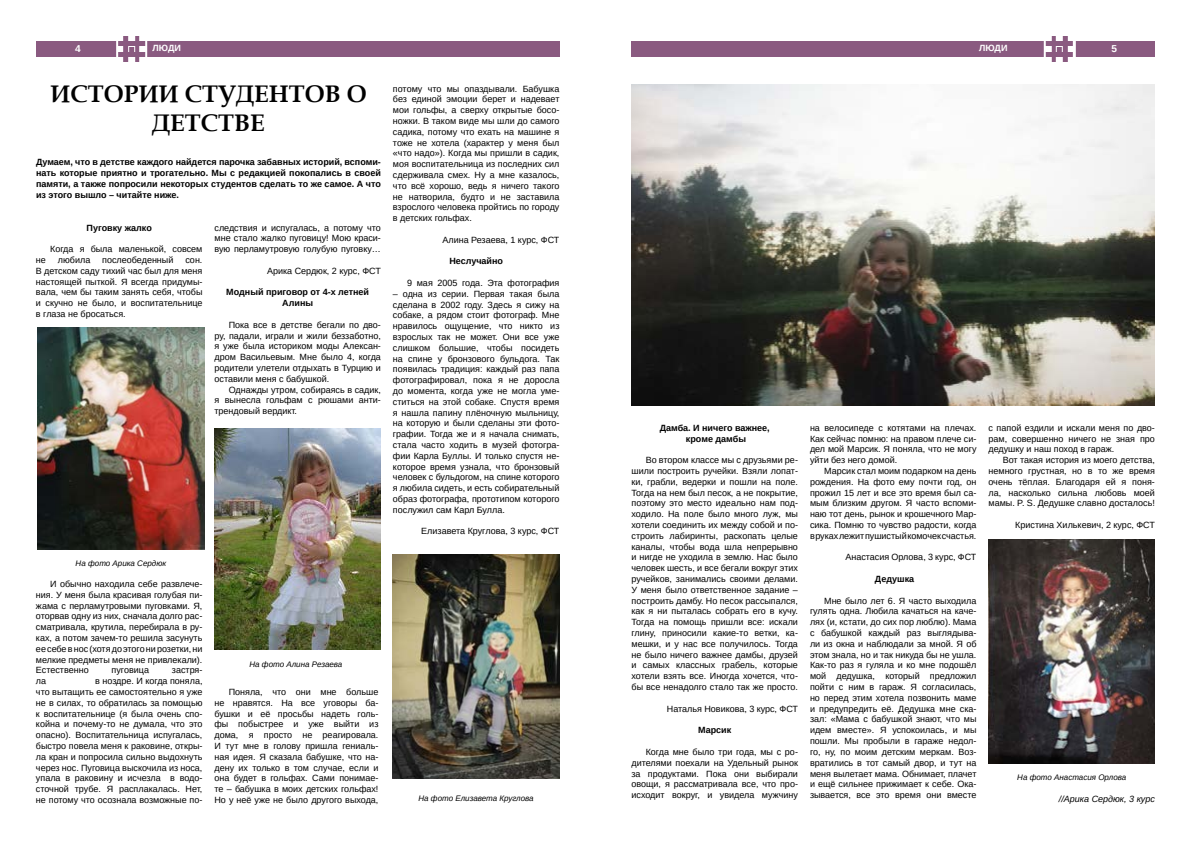
<style>
.page{position:relative;width:1191px;height:842px;background:#fff}
.page>*{position:absolute;margin:0;border:0;box-sizing:border-box;transform-origin:0 0}
.t1{font:700 24px/28.8px "Book Antiqua";color:#000;text-align:center}
.t2{font:700 10px "Arimo";color:#fff}
.t3{font:9px/10.8px "Arimo";color:#000;text-align:justify}
.t4{font:700 9px/10.8px "Arimo";color:#000;text-align:center}
.t5{font:italic 9px "Arimo";color:#000}
.t6{font:700 9px "Arimo";color:#fff}
.t7{font:italic 8px "Arimo";color:#000}
</style>
<div class="page">
<img style="left:631px;top:36px;width:523px;height:26px">
<img style="left:38px;top:327px;width:166px;height:222px">
<img style="left:214px;top:428px;width:167px;height:222px">
<img style="left:392px;top:554px;width:167px;height:224px">
<img style="left:631px;top:85px;width:523px;height:321px">
<img style="left:988px;top:539px;width:167px;height:224px">
<img style="left:36px;top:36px;width:523px;height:26px">
<p class="t2" style="left:75px;top:42px;width:7px">4</p>
<p class="t6" style="left:153px;top:42px;width:30px">ЛЮДИ</p>
<p class="t6" style="left:979px;top:42px;width:30px">ЛЮДИ</p>
<p class="t2" style="left:1111px;top:42px;width:7px">5</p>
<h1 class="t1" style="left:50px;top:80px;width:318px">ИСТОРИИ СТУДЕНТОВ О<br>ДЕТСТВЕ</h1>
<p class="t4" style="left:36px;top:157px;width:346px;text-align:justify">Думаем, что в детстве каждого найдется парочка забавных историй, вспоми&shy;нать которые приятно и трогательно. Мы с редакцией покопались в своей памяти, а также попросили некоторых студентов сделать то же самое. А что из этого вышло – читайте ниже.</p>
<p class="t4" style="left:87px;top:222px;width:67px">Пуговку жалко</p>
<p class="t3" style="left:50px;top:244px;width:154px">Когда я была маленькой, совсем</p>
<p class="t3" style="left:36px;top:254px;width:11px">не</p>
<p class="t3" style="left:58px;top:254px;width:34px">любила</p>
<p class="t3" style="left:102px;top:254px;width:73px">послеобеденный</p>
<p class="t3" style="left:36px;top:254px;width:168px;text-indent:149px">сон.<br>В детском саду тихий час был для меня настоящей пыткой. Я всегда придумы&shy;вала, чем бы таким занять себя, чтобы и скучно не было, и воспитательнице в глаза не бросаться.</p>
<p class="t3" style="left:214px;top:222px;width:168px">следствия и испугалась, а потому что мне стало жалко пуговицу! Мою краси&shy;вую перламутровую голубую пуговку…</p>
<p class="t3" style="left:267px;top:265px;width:115px">Арика Сердюк, 2 курс, ФСТ</p>
<p class="t4" style="left:226px;top:287px;width:144px">Модный приговор от 4-х летней<br>Алины</p>
<p class="t3" style="left:214px;top:319px;width:168px;text-indent:14px">Пока все в детстве бегали по дво&shy;ру, падали, играли и жили беззаботно, я уже была историком моды Алексан&shy;дром Васильевым. Мне было 4, когда родители улетели отдыхать в Турцию и оставили меня с бабушкой.</p>
<p class="t3" style="left:214px;top:384px;width:168px;text-indent:14px">Однажды утром, собираясь в садик, я вынесла гольфам с рюшами анти&shy;трендовый вердикт.</p>
<p class="t7" style="left:76px;top:558px;width:92px">На фото Арика Сердюк</p>
<p class="t3" style="left:36px;top:578px;width:168px;text-indent:14px">И обычно находила себе развлече&shy;ния. У меня была красивая голубая пи&shy;жама с перламутровыми пуговками. Я, оторвав одну из них, сначала долго рас&shy;сматривала, крутила, перебирала в ру&shy;ках, а потом зачем-то решила засунуть ее себе в нос (хотя до этого ни розетки, ни мелкие предметы меня не привлекали).<br>Естественно</p>
<p class="t3" style="left:112px;top:665px;width:39px">пуговица</p>
<p class="t3" style="left:172px;top:665px;width:32px">застря-</p>
<p class="t3" style="left:36px;top:676px;width:168px;text-indent:59px">в ноздре. И когда поняла, что вытащить ее самостоятельно я уже не в силах, то обратилась за помощью к воспитательнице (я была очень спо&shy;койна и почему-то не думала, что это опасно). Воспитательница испугалась, быстро повела меня к раковине, откры&shy;ла кран и попросила сильно выдохнуть через нос. Пуговица выскочила из носа, упала в раковину и исчезла в водо&shy;сточной трубе. Я расплакалась. Нет, не потому что осознала возможные по-</p>
<p class="t3" style="left:36px;top:676px;width:12px">ла</p>
<p class="t7" style="left:249px;top:659px;width:94px">На фото Алина Резаева</p>
<p class="t3" style="left:214px;top:686px;width:165px;text-indent:14px">Поняла, что они мне больше не нравятся. На все уговоры ба&shy;бушки и её просьбы надеть голь&shy;фы побыстрее и уже выйти из дома, я просто не реагировала.<br>И тут мне в голову пришла гениаль&shy;ная идея. Я сказала бабушке, что на&shy;дену их только в том случае, если и она будет в гольфах. Сами понимае&shy;те – бабушка в моих детских гольфах!<br>Но у неё уже не было другого выхода,</p>
<p class="t3" style="left:393px;top:83px;width:168px">потому что мы опаздывали. Бабушка без единой эмоции берет и надевает мои гольфы, а сверху открытые босо&shy;ножки. В таком виде мы шли до самого садика, потому что ехать на машине я тоже не хотела (характер у меня был «что надо»). Когда мы пришли в садик, моя воспитательница из последних сил сдерживала смех. Ну а мне казалось, что всё хорошо, ведь я ничего такого не натворила, будто и не заставила взрослого человека пройтись по городу в детских гольфах.</p>
<p class="t3" style="left:442px;top:234px;width:118px">Алина Резаева, 1 курс, ФСТ</p>
<p class="t4" style="left:449px;top:256px;width:55px">Неслучайно</p>
<p class="t3" style="left:407px;top:277px;width:154px">9 мая 2005 года. Эта фотография</p>
<p class="t3" style="left:393px;top:288px;width:168px">– одна из серии. Первая такая была сделана в 2002 году. Здесь я сижу на собаке, а рядом стоит фотограф. Мне нравилось ощущение, что никто из взрослых так не может. Они все уже слишком большие, чтобы посидеть на спине у бронзового бульдога. Так появилась традиция: каждый раз папа фотографировал, пока я не доросла до момента, когда уже не могла уме&shy;ститься на этой собаке. Спустя время я нашла папину плёночную мыльницу, на которую и были сделаны эти фото&shy;графии. Тогда же и я начала снимать, стала часто ходить в музей фотогра&shy;фии Карла Буллы. И только спустя не&shy;которое время узнала, что бронзовый человек с бульдогом, на спине которого я любила сидеть, и есть собирательный образ фотографа, прототипом которого послужил сам Карл Булла.</p>
<p class="t3" style="left:421px;top:526px;width:140px">Елизавета Круглова, 3 курс, ФСТ</p>
<p class="t7" style="left:418px;top:793px;width:117px">На фото Елизавета Круглова</p>
<p class="t4" style="left:659px;top:422px;width:112px">Дамба. И ничего важнее, кроме дамбы</p>
<p class="t3" style="left:631px;top:455px;width:168px;text-indent:14px">Во втором классе мы с друзьями ре&shy;шили построить ручейки. Взяли лопат&shy;ки, грабли, ведерки и пошли на поле.<br>Тогда на нем был песок, а не покрытие, поэтому это место идеально нам под&shy;ходило. На поле было много луж, мы хотели соединить их между собой и по&shy;строить лабиринты, раскопать целые каналы, чтобы вода шла непрерывно и нигде не уходила в землю. Нас было человек шесть, и все бегали вокруг этих ручейков, занимались своими делами.<br>У меня было ответственное задание – построить дамбу. Но песок рассыпался, как я ни пыталась собрать его в кучу.<br>Тогда на помощь пришли все: искали глину, приносили какие-то ветки, ка&shy;мешки, и у нас все получилось. Тогда не было ничего важнее дамбы, друзей и самых классных грабель, которые хотели взять все. Иногда хочется, что&shy;бы все ненадолго стало так же просто.</p>
<p class="t3" style="left:667px;top:703px;width:133px">Наталья Новикова, 3 курс, ФСТ</p>
<p class="t4" style="left:698px;top:725px;width:35px">Марсик</p>
<p class="t3" style="left:631px;top:746px;width:168px;text-indent:14px">Когда мне было три года, мы с ро&shy;дителями поехали на Удельный рынок за продуктами. Пока они выбирали овощи, я рассматривала все, что про&shy;исходит вокруг, и увидела мужчину</p>
<p class="t3" style="left:810px;top:422px;width:168px">на велосипеде с котятами на плечах.<br>Как сейчас помню: на правом плече си&shy;дел мой Марсик. Я поняла, что не могу уйти без него домой.</p>
<p class="t3" style="left:810px;top:466px;width:168px;text-indent:14px">Марсик стал моим подарком на день рождения. На фото ему почти год, он прожил 15 лет и все это время был са&shy;мым близким другом. Я часто вспоми&shy;наю тот день, рынок и крошечного Мар&shy;сика. Помню то чувство радости, когда в руках лежит пушистый комочек счастья.</p>
<p class="t3" style="left:845px;top:552px;width:132px">Анастасия Орлова, 3 курс, ФСТ</p>
<p class="t4" style="left:874px;top:574px;width:41px">Дедушка</p>
<p class="t3" style="left:810px;top:595px;width:168px;text-indent:14px">Мне было лет 6. Я часто выходила гулять одна. Любила качаться на каче&shy;лях (и, кстати, до сих пор люблю). Мама с бабушкой каждый раз выглядыва&shy;ли из окна и наблюдали за мной. Я об этом знала, но и так никуда бы не ушла.<br>Как-то раз я гуляла и ко мне подошёл мой дедушка, который предложил пойти с ним в гараж. Я согласилась, но перед этим хотела позвонить маме и предупредить её. Дедушка мне ска&shy;зал: «Мама с бабушкой знают, что мы идем вместе». Я успокоилась, и мы пошли. Мы пробыли в гараже недол&shy;го, ну, по моим детским меркам. Воз&shy;вратились в тот самый двор, и тут на меня вылетает мама. Обнимает, плачет и ещё сильнее прижимает к себе. Ока&shy;зывается, все это время они вместе</p>
<p class="t3" style="left:988px;top:422px;width:168px">с папой ездили и искали меня по дво&shy;рам, совершенно ничего не зная про дедушку и наш поход в гараж.</p>
<p class="t3" style="left:988px;top:455px;width:168px;text-indent:14px">Вот такая история из моего детства, немного грустная, но в то же время очень тёплая. Благодаря ей я поня&shy;ла, насколько сильна любовь моей мамы. P. S. Дедушке славно досталось!</p>
<p class="t3" style="left:1015px;top:520px;width:141px">Кристина Хилькевич, 2 курс, ФСТ</p>
<p class="t7" style="left:1017px;top:772px;width:110px">На фото Анастасия Орлова</p>
<p class="t5" style="left:1059px;top:793px;width:98px">//Арика Сердюк, 3 курс</p>
</div>
